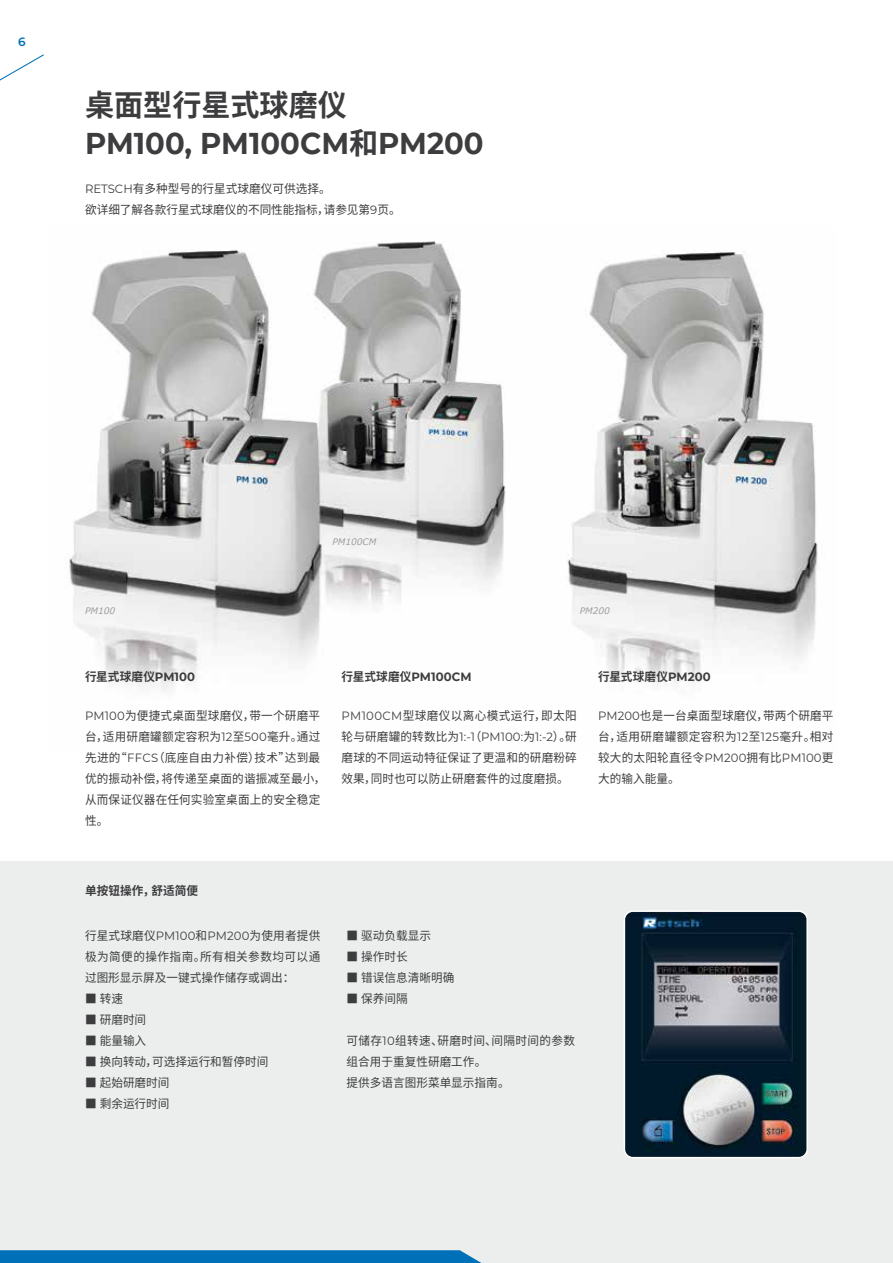
<style>
.page{position:relative;width:893px;height:1263px;background:#fff}
.page>*{position:absolute;margin:0;border:0;box-sizing:border-box;transform-origin:0 0}
.t1{font:700 30px "Montserrat";color:#3d3d3f}
.t2{font:700 30px "Source Han Sans CN";color:#3d3d3f}
.t3{font:12px/21px "Source Han Sans CN";letter-spacing:.01em;color:#3d3d3f}
.t4{font:700 12px "Source Han Sans CN";letter-spacing:.01em;color:#3d3d3f}
.t5{font:700 12px "Montserrat";letter-spacing:.005em;color:#3d3d3f}
.t6{font:600 12px "Montserrat";color:#0070b8}
.t7{font:italic 9px "Verdana";color:#9c9e9f}
.s1{font-family:"Source Han Sans CN"}
.s2{font-family:"Montserrat"}
</style>
<div class="page">
<img style="left:69px;top:241px;width:749px;height:450px">
<div style="left:0;top:862px;width:893px;height:401px;background:#eceded"></div>
<img style="left:624px;top:913px;width:181px;height:244px">
<div style="left:624px;top:910px;width:184px;height:248px;border:2px solid #fff;border-radius:9px"></div>
<svg style="left:0;top:54px;width:44px;height:27px"></svg>
<svg style="left:0;top:1250px;width:481px;height:13px;background:#0974ba"></svg>
<p class="t6" style="left:18px;top:34px;width:9px">6</p>
<h1 class="t2" style="left:85px;top:90px;width:263px">桌面型行星式球磨仪</h1>
<h1 class="t1" style="left:85px;top:121px;width:400px">PM100, PM100CM<span class="s1">和</span>PM200</h1>
<p class="t3" style="left:85px;top:178px;width:317px"><span class="s2">RETSCH</span>有多种型号的行星式球磨仪可供选择。<br>欲详细了解各款行星式球磨仪的不同性能指标，请参见第<span class="s2">9</span>页。</p>
<p class="t7" style="left:332px;top:536px;width:46px">PM100CM</p>
<p class="t7" style="left:85px;top:605px;width:32px">PM100</p>
<p class="t7" style="left:580px;top:605px;width:32px">PM200</p>
<p class="t4" style="left:85px;top:670px;width:112px">行星式球磨仪<span class="s2">PM100</span></p>
<p class="t3" style="left:85px;top:705px;width:242px"><span class="s2">PM100</span>为便捷式桌面型球磨仪，带一个研磨平台，适用研磨罐额定容积为<span class="s2">12</span>至<span class="s2">500</span>毫升。通过先进的“<span class="s2">FFCS</span>（底座自由力补偿）技术”达到最优的振动补偿，将传递至桌面的谐振减至最小，从而保证仪器在任何实验室桌面上的安全稳定性。</p>
<p class="t5" style="left:342px;top:668px;width:131px"><span class="s1">行星式球磨仪</span>PM100CM</p>
<p class="t3" style="left:342px;top:705px;width:237px;text-align:justify"><span class="s2">PM100CM</span>型球磨仪以离心模式运行，即太阳轮与研磨罐的转数比为<span class="s2">1:-1</span>（<span class="s2">PM100:</span>为<span class="s2">1:-2</span>）。研磨球的不同运动特征保证了更温和的研磨粉碎效果，同时也可以防止研磨套件的过度磨损。</p>
<p class="t4" style="left:598px;top:670px;width:114px">行星式球磨仪<span class="s2">PM200</span></p>
<p class="t3" style="left:598px;top:705px;width:237px;text-align:justify"><span class="s2">PM200</span>也是一台桌面型球磨仪，带两个研磨平台，适用研磨罐额定容积为<span class="s2">12</span>至<span class="s2">125</span>毫升。相对较大的太阳轮直径令<span class="s2">PM200</span>拥有比<span class="s2">PM100</span>更大的输入能量。</p>
<p class="t4" style="left:85px;top:885px;width:115px">单按钮操作，舒适简便</p>
<p class="t3" style="left:85px;top:925px;width:237px;text-align:justify">行星式球磨仪<span class="s2">PM100</span>和<span class="s2">PM200</span>为使用者提供极为简便的操作指南。所有相关参数均可以通过图形显示屏及一键式操作储存或调出：</p>
<p class="t3" style="left:85px;top:988px;width:39px">■ 转速</p>
<p class="t3" style="left:85px;top:1009px;width:63px">■ 研磨时间</p>
<p class="t3" style="left:85px;top:1030px;width:63px">■ 能量输入</p>
<p class="t3" style="left:85px;top:1051px;width:185px">■ 换向转动，可选择运行和暂停时间</p>
<p class="t3" style="left:85px;top:1072px;width:86px">■ 起始研磨时间</p>
<p class="t3" style="left:85px;top:1093px;width:86px">■ 剩余运行时间</p>
<p class="t3" style="left:347px;top:925px;width:86px">■ 驱动负载显示</p>
<p class="t3" style="left:347px;top:946px;width:63px">■ 操作时长</p>
<p class="t3" style="left:347px;top:967px;width:109px">■ 错误信息清晰明确</p>
<p class="t3" style="left:347px;top:988px;width:63px">■ 保养间隔</p>
<p class="t3" style="left:347px;top:1030px;width:230px">可储存<span class="s2">10</span>组转速、研磨时间、间隔时间的参数组合用于重复性研磨工作。<br>提供多语言图形菜单显示指南。</p>
</div>
